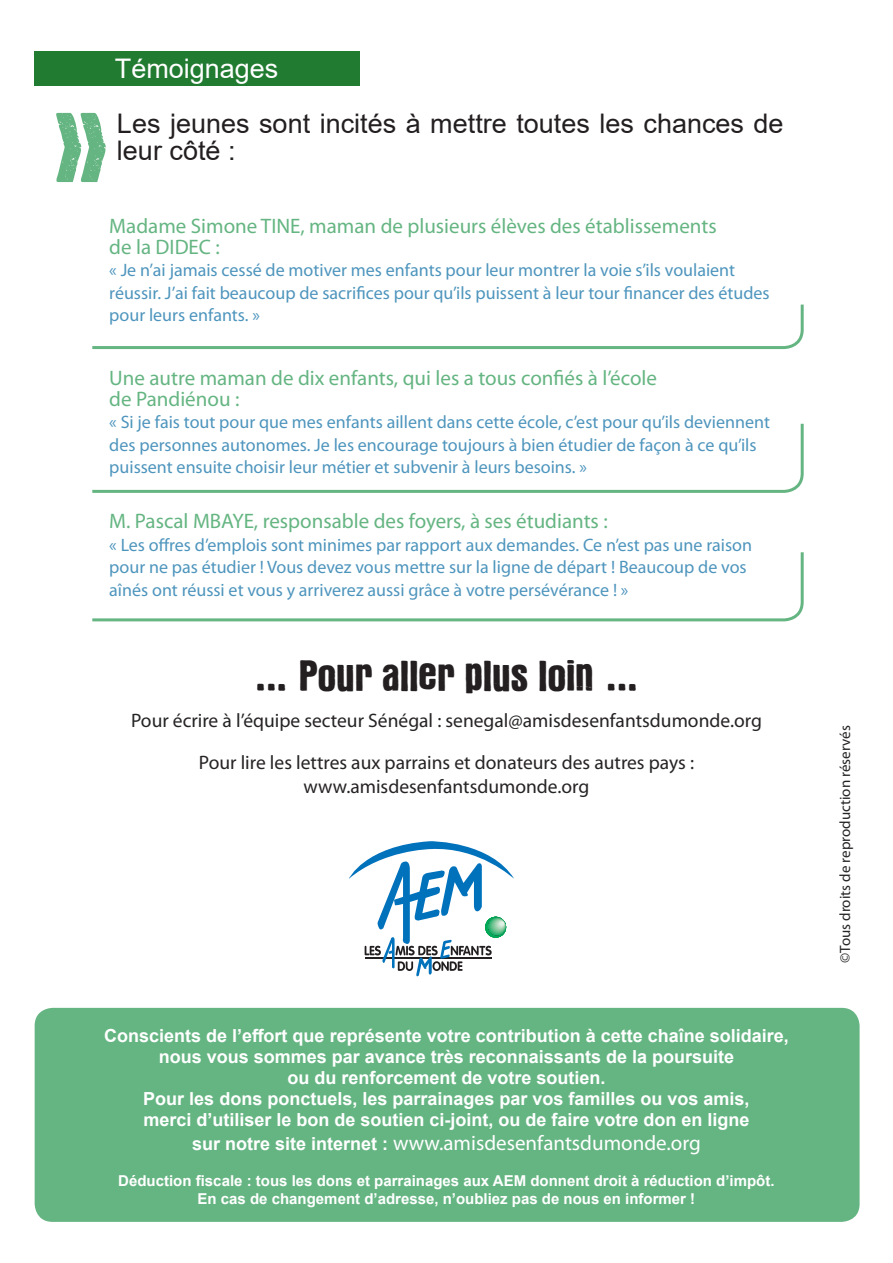
<style>
.page{position:relative;width:893px;height:1263px;background:#fff}
.page>*{position:absolute;margin:0;border:0;box-sizing:border-box;transform-origin:0 0}
.t1{font:45px "Victor";color:#231f20}
.t2{font:27px/27px "Arial";color:#231f20}
.t3{font:27px "Arial";color:#fff}
.t4{font:21px "Myriad Pro";color:#65b582}
.t5{font:21px "Myriad Pro";color:#fff}
.t6{font:19.5px "Myriad Pro";color:#262324}
.t7{font:18px/22.5px "Myriad Pro";color:#4e95bd}
.t8{font:700 18px "Arial";color:#fff}
.t9{font:700 15px "Arial";color:#fff}
.t10{font:15px "Myriad Pro";color:#262324}
.s1{font-family:"Arial";font-weight:700;font-size:18px}
</style>
<div class="page">
<div style="left:34px;top:51px;width:325px;height:34px;background:#217b31"></div>
<svg style="left:92px;top:304px;width:712px;height:45px"></svg>
<svg style="left:92px;top:552px;width:712px;height:70px"></svg>
<svg style="left:349px;top:841px;width:165px;height:136px"></svg>
<div style="left:35px;top:1008px;width:825px;height:214px;background:#65b582;border-radius:18px"></div>
<svg style="left:92px;top:423px;width:712px;height:70px"></svg>
<p class="t3" style="left:115px;top:50px;width:165px">Témoignages</p>
<p class="t2" style="left:117px;top:110px;width:668px">Les jeunes sont incités à mettre toutes les chances de leur côté :</p>
<p class="t4" style="left:109px;top:213px;width:609px">Madame Simone TINE, maman de plusieurs élèves des établissements</p>
<p class="t4" style="left:109px;top:234px;width:112px">de la DIDEC :</p>
<p class="t7" style="left:109px;top:259px;width:662px">« Je n’ai jamais cessé de motiver mes enfants pour leur montrer la voie s’ils voulaient réussir. J’ai fait beaucoup de sacrifices pour qu’ils puissent à leur tour financer des études pour leurs enfants. »</p>
<p class="t4" style="left:109px;top:364px;width:549px">Une autre maman de dix enfants, qui les a tous confiés à l’école</p>
<p class="t4" style="left:109px;top:385px;width:132px">de Pandiénou :</p>
<p class="t7" style="left:109px;top:410px;width:662px">« Si je fais tout pour que mes enfants aillent dans cette école, c’est pour qu’ils deviennent des personnes autonomes. Je les encourage toujours à bien étudier de façon à ce qu’ils puissent ensuite choisir leur métier et subvenir à leurs besoins. »</p>
<p class="t4" style="left:109px;top:508px;width:500px">M. Pascal MBAYE, responsable des foyers, à ses étudiants :</p>
<p class="t7" style="left:109px;top:533px;width:644px">« Les offres d’emplois sont minimes par rapport aux demandes. Ce n’est pas une raison pour ne pas étudier ! Vous devez vous mettre sur la ligne de départ ! Beaucoup de vos aînés ont réussi et vous y arriverez aussi grâce à votre persévérance ! »</p>
<p class="t1" style="left:253px;top:653px;width:388px">… Pour aller plus loin …</p>
<p class="t6" style="left:131px;top:708px;width:632px">Pour écrire à l’équipe secteur Sénégal : senegal@amisdesenfantsdumonde.org</p>
<p class="t6" style="left:199px;top:750px;width:497px">Pour lire les lettres aux parrains et donateurs des autres pays :</p>
<p class="t6" style="left:304px;top:774px;width:287px">www.amisdesenfantsdumonde.org</p>
<p class="t8" style="left:104px;top:1023px;width:686px">Conscients de l’effort que représente votre contribution à cette chaîne solidaire,</p>
<p class="t8" style="left:159px;top:1044px;width:577px">nous vous sommes par avance très reconnaissants de la poursuite</p>
<p class="t8" style="left:287px;top:1065px;width:320px">ou du renforcement de votre soutien.</p>
<p class="t8" style="left:143px;top:1086px;width:608px">Pour les dons ponctuels, les parrainages par vos familles ou vos amis,</p>
<p class="t8" style="left:143px;top:1107px;width:608px">merci d’utiliser le bon de soutien ci-joint, ou de faire votre don en ligne</p>
<p class="t5" style="left:192px;top:1130px;width:510px"><span class="s1">sur notre site internet :</span> www.amisdesenfantsdumonde.org</p>
<p class="t9" style="left:118px;top:1170px;width:658px">Déduction fiscale : tous les dons et parrainages aux AEM donnent droit à réduction d’impôt.</p>
<p class="t9" style="left:198px;top:1188px;width:499px">En cas de changement d’adresse, n’oubliez pas de nous en informer !</p>
<p class="t10" style="left:836px;top:963px;width:239px;rotate:-90deg">©Tous droits de reproduction réservés</p>
</div>
